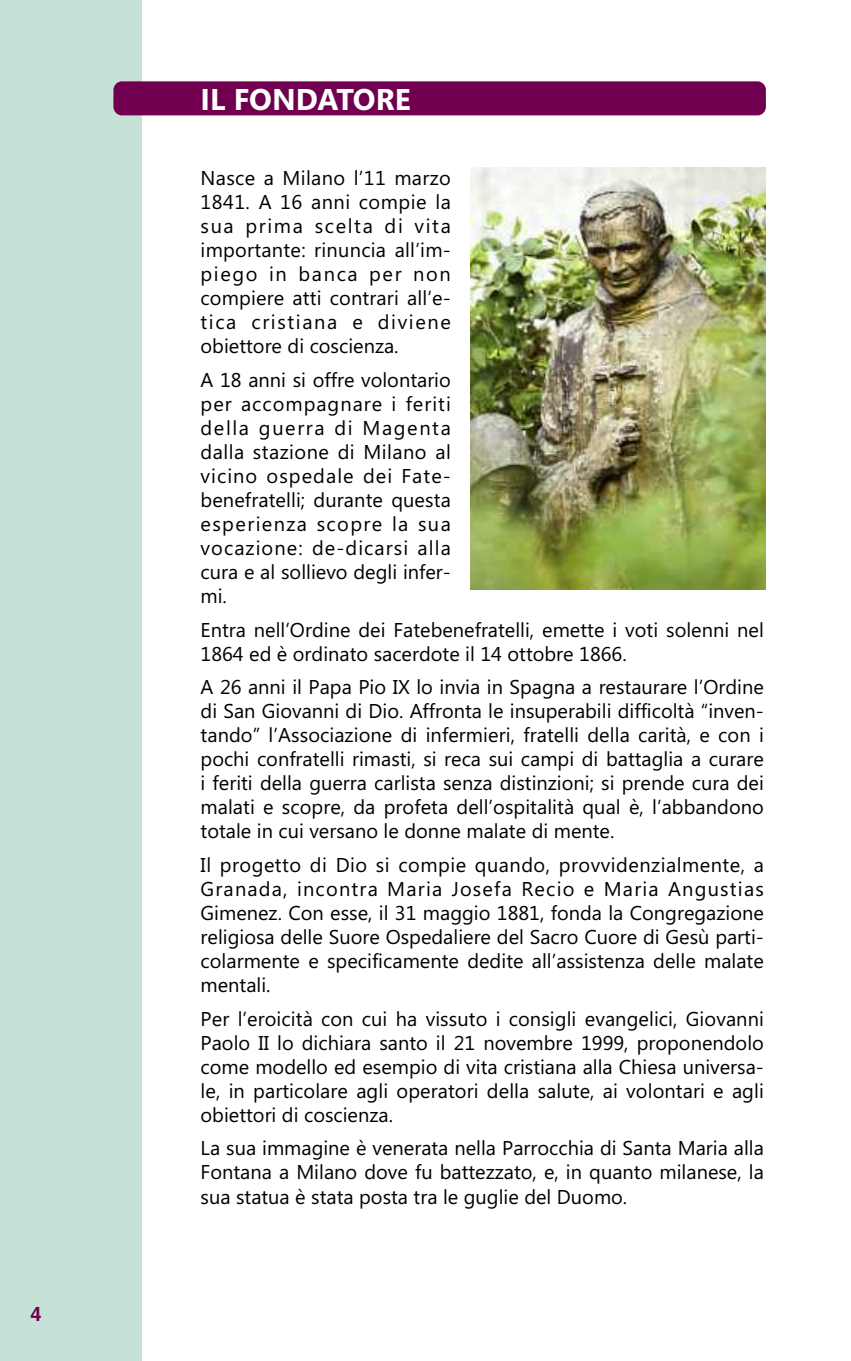
<style>
.page{position:relative;width:851px;height:1361px;background:#fff}
.page>*{position:absolute;margin:0;border:0;box-sizing:border-box;transform-origin:0 0}
.t1{font:700 30px "Segoe UI";color:#fff}
.t2{font:20px/24px "Segoe UI";color:#000;text-align:justify}
.t3{font:700 20px "Helvetica";color:#70004f}
</style>
<div class="page">
<div style="left:0;top:0;width:142px;height:1361px;background:#c6e2d7"></div>
<div style="left:113px;top:81px;width:652px;height:34px;background:#70004f;border-radius:9px"></div>
<hr style="left:850px;top:81px;width:1px;height:34px;background:#70004f">
<img style="left:471px;top:167px;width:294px;height:423px">
<p class="t3" style="left:30px;top:1302px;width:13px">4</p>
<h1 class="t1" style="left:200px;top:82px;width:212px">IL FONDATORE</h1>
<p class="t2" style="left:200px;top:166px;width:252px">Nasce a Milano l’11 marzo 1841. A 16 anni compie la sua prima scelta di vita importante: rinuncia all’im&shy;piego in banca per non compiere atti contrari all’e&shy;tica cristiana e diviene obiettore di coscienza.</p>
<p class="t2" style="left:200px;top:368px;width:252px">A 18 anni si offre volontario per accompagnare i feriti della guerra di Magenta dalla stazione di Milano al vicino ospedale dei Fate&shy;benefratelli; durante questa esperienza scopre la sua vocazione: de-dicarsi alla cura e al sollievo degli infer&shy;mi.</p>
<p class="t2" style="left:200px;top:618px;width:564px">Entra nell’Ordine dei Fatebenefratelli, emette i voti solenni nel<br>1864 ed è ordinato sacerdote il 14 ottobre 1866.</p>
<p class="t2" style="left:200px;top:675px;width:564px">A 26 anni il Papa Pio IX lo invia in Spagna a restaurare l’Ordine di San Giovanni di Dio. Affronta le insuperabili difficoltà “inven&shy;tando” l’Associazione di infermieri, fratelli della carità, e con i pochi confratelli rimasti, si reca sui campi di battaglia a curare i feriti della guerra carlista senza distinzioni; si prende cura dei malati e scopre, da profeta dell’ospitalità qual è, l’abbandono totale in cui versano le donne malate di mente.</p>
<p class="t2" style="left:200px;top:853px;width:564px">Il progetto di Dio si compie quando, provvidenzialmente, a Granada, incontra Maria Josefa Recio e Maria Angustias Gimenez. Con esse, il 31 maggio 1881, fonda la Congregazione religiosa delle Suore Ospedaliere del Sacro Cuore di Gesù parti&shy;colarmente e specificamente dedite all’assistenza delle malate mentali.</p>
<p class="t2" style="left:200px;top:1006px;width:564px">Per l’eroicità con cui ha vissuto i consigli evangelici, Giovanni Paolo II lo dichiara santo il 21 novembre 1999, proponendolo come modello ed esempio di vita cristiana alla Chiesa universa&shy;le, in particolare agli operatori della salute, ai volontari e agli obiettori di coscienza.</p>
<p class="t2" style="left:200px;top:1136px;width:564px">La sua immagine è venerata nella Parrocchia di Santa Maria alla Fontana a Milano dove fu battezzato, e, in quanto milanese, la sua statua è stata posta tra le guglie del Duomo.</p>
</div>
